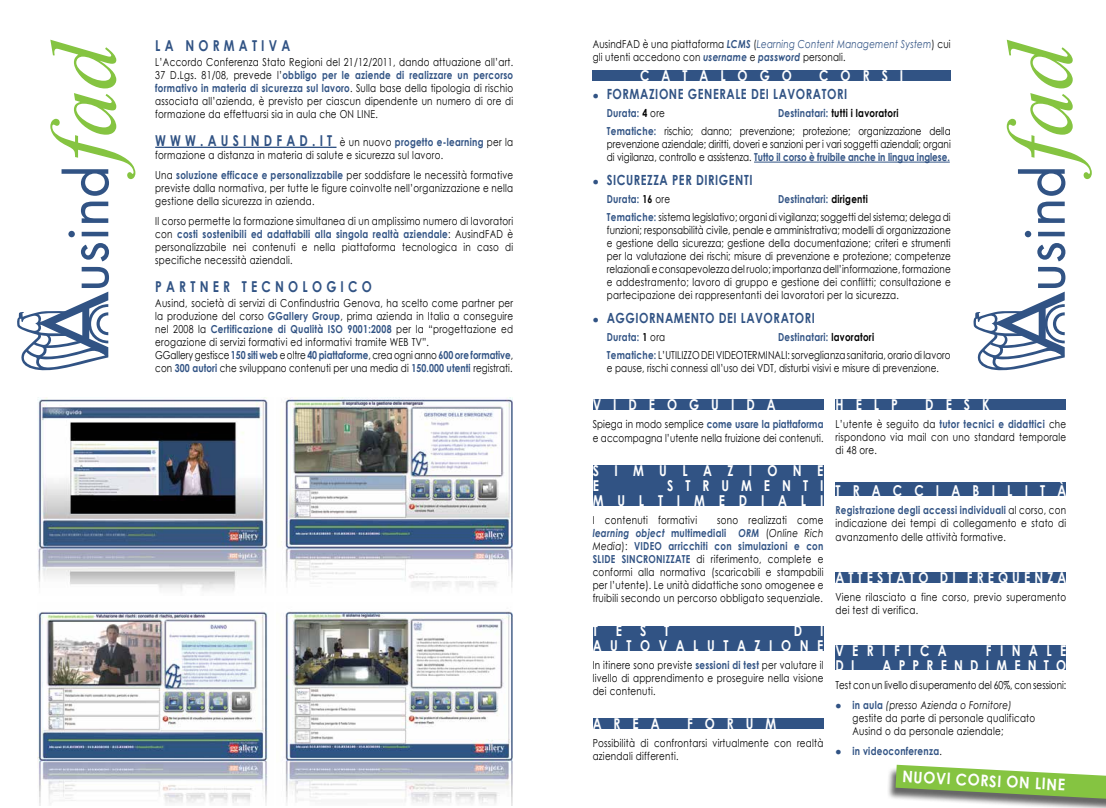
<style>
.page{position:relative;width:1106px;height:808px;background:#fff}
.page>*{position:absolute;margin:0;border:0;box-sizing:border-box;transform-origin:0 0}
.t1{font:700 16px "Century Gothic";color:#fff;scale:.9 1}
.t2{font:700 15px "Century Gothic";letter-spacing:1em;color:#fff;scale:.8 1}
.t3{font:700 15px "Century Gothic";letter-spacing:.35em;color:#315384;scale:.8 1}
.t4{font:700 15px/15px "Century Gothic";letter-spacing:1.155em;color:#fff;text-align:right;scale:.8 1}
.t5{font:700 15px "Century Gothic";letter-spacing:.34em;color:#fff;scale:.8 1}
.t6{font:700 15px/15px "Century Gothic";letter-spacing:.715em;color:#fff;text-align:right;scale:.8 1}
.t7{font:700 15px "Century Gothic";letter-spacing:.6em;color:#fff;scale:.8 1}
.t8{font:700 15px/15px "Century Gothic";letter-spacing:1.28em;color:#fff;scale:.8 1}
.t9{font:700 15px "Century Gothic";letter-spacing:.7em;color:#fff;scale:.8 1}
.t10{font:700 14px "Century Gothic";letter-spacing:.05em;color:#315384;scale:.8 1}
.t11{font:11px/13px "Century Gothic";letter-spacing:.03em;color:#000;text-align:justify;scale:.8 1}
.t12{font:11px/18px "Century Gothic";letter-spacing:.01em;color:#000;scale:.8 1}
.t13{font:11px/18px "Century Gothic";color:#000;scale:.8 1}
.t14{font:700 11px "Century Gothic";letter-spacing:.03em;color:#315384;scale:.8 1}
.s1{font-weight:700;color:#315384}
.s2{font-weight:700;font-size:15px;color:#315384}
.s3{font-weight:700;font-style:italic;color:#315384}
.s4{font-style:italic;color:#315384}
.s5{color:#000}
.s6{font-weight:400;color:#000}
.s7{font-weight:700}
.s8{font-style:italic}
.s9{color:#315384}
</style>
<div class="page">
<div style="left:886px;top:767px;width:220px;height:41px;background:#000;opacity:.6"></div>
<svg style="left:895px;top:765px;width:211px;height:34px;background:#96c068"></svg>
<svg style="left:81px;top:243px;width:28px;height:18px"></svg>
<svg style="left:68px;top:231px;width:40px;height:6px"></svg>
<svg style="left:81px;top:202px;width:27px;height:21px"></svg>
<svg style="left:17px;top:267px;width:92px;height:104px"></svg>
<svg style="left:50px;top:40px;width:85px;height:156px"></svg>
<svg style="left:1037px;top:243px;width:28px;height:18px"></svg>
<svg style="left:1024px;top:231px;width:40px;height:6px"></svg>
<svg style="left:1037px;top:202px;width:27px;height:21px"></svg>
<svg style="left:973px;top:267px;width:92px;height:104px"></svg>
<svg style="left:1006px;top:40px;width:85px;height:156px"></svg>
<hr style="left:155px;top:147px;width:181px;height:1px;background:#315384">
<div style="left:592px;top:399px;width:231px;height:11px;background:#315384"></div>
<div style="left:592px;top:70px;width:358px;height:11px;background:#315384"></div>
<div style="left:592px;top:718px;width:231px;height:10px;background:#315384"></div>
<div style="left:835px;top:399px;width:231px;height:11px;background:#315384"></div>
<div style="left:835px;top:572px;width:231px;height:10px;background:#315384"></div>
<div style="left:835px;top:482px;width:231px;height:14px;background:#315384"></div>
<div style="left:835px;top:645px;width:231px;height:25px;background:#315384"></div>
<div style="left:592px;top:626px;width:231px;height:25px;background:#315384"></div>
<div style="left:592px;top:465px;width:231px;height:40px;background:#315384"></div>
<hr style="left:754px;top:162px;width:195px;height:1px;background:#315384">
<img style="left:38px;top:397px;width:230px;height:194px">
<img style="left:38px;top:611px;width:230px;height:195px">
<img style="left:281px;top:397px;width:232px;height:192px">
<img style="left:285px;top:611px;width:228px;height:195px">
<h2 class="t3" style="left:155px;top:34px;width:170px">LA NORMATIVA</h2>
<p class="t11" style="left:155px;top:55px;width:449px">L’Accordo Conferenza Stato Regioni del 21/12/2011, dando attuazione all’art.<br>37 D.Lgs. 81/08, prevede l’<span class="s1">obbligo per le aziende di realizzare un percorso formativo in materia di sicurezza sul lavoro</span>. Sulla base della tipologia di rischio associata all’azienda, è previsto per ciascun dipendente un numero di ore di formazione da effettuarsi sia in aula che ON LINE.</p>
<p class="t11" style="left:155px;top:135px;width:449px"><span class="s2">W W W . A U S I N D F A D . I T</span> è un nuovo <span class="s1">progetto e-learning</span> per la formazione a distanza in materia di salute e sicurezza sul lavoro.</p>
<p class="t11" style="left:155px;top:168px;width:449px">Una <span class="s1">soluzione efficace e personalizzabile</span> per soddisfare le necessità formative previste dalla normativa, per tutte le figure coinvolte nell’organizzazione e nella gestione della sicurezza in azienda.</p>
<p class="t11" style="left:155px;top:214px;width:449px">Il corso permette la formazione simultanea di un amplissimo numero di lavoratori con <span class="s1">costi sostenibili ed adattabili alla singola realtà aziendale</span>: AusindFAD è personalizzabile nei contenuti e nella piattaforma tecnologica in caso di specifiche necessità aziendali.</p>
<h2 class="t3" style="left:155px;top:275px;width:272px">PARTNER TECNOLOGICO</h2>
<p class="t11" style="left:155px;top:296px;width:449px;text-align:left">Ausind, società di servizi di Confindustria Genova, ha scelto come partner per la produzione del corso <span class="s1">GGallery Group</span>, prima azienda in Italia a conseguire nel 2008 la <span class="s1">Certificazione di Qualità ISO 9001:2008</span> per la “progettazione ed erogazione di servizi formativi ed informativi tramite WEB TV”.<br>GGallery gestisce <span class="s1">150 siti web</span> e oltre <span class="s1">40 piattaforme</span>, crea ogni anno <span class="s1">600 ore formative</span>, con <span class="s1">300 autori</span> che sviluppano contenuti per una media di <span class="s1">150.000 utenti</span> registrati.</p>
<p class="t11" style="left:592px;top:37px;width:449px">AusindFAD è una piattaforma <span class="s3">LCMS</span> (<span class="s4">Learning Content Management System</span>) cui gli utenti accedono con <span class="s3">username</span> e <span class="s3">password</span> personali.</p>
<p class="t10" style="left:592px;top:83px;width:320px">● FORMAZIONE GENERALE DEI LAVORATORI</p>
<p class="t14" style="left:607px;top:105px;width:74px">Durata: <span class="s5">4</span> <span class="s6">ore</span></p>
<h2 class="t2" style="left:640px;top:64px;width:191px">CATALOGO</h2>
<h2 class="t2" style="left:819px;top:64px;width:107px">CORSI</h2>
<p class="t13" style="left:607px;top:104px;width:431px;text-indent:171px"><span class="s1">Destinatari:</span> <span class="s7">tutti i lavoratori<br></span><span class="s1">Tematiche:</span> rischio; danno; prevenzione; protezione; organizzazione della</p>
<p class="t13" style="left:607px;top:137px;width:431px;line-height:13px">prevenzione aziendale; diritti, doveri e sanzioni per i vari soggetti aziendali; organi di vigilanza, controllo e assistenza. <span class="s1">Tutto il corso è fruibile anche in lingua inglese.</span></p>
<p class="t10" style="left:592px;top:169px;width:201px">● SICUREZZA PER DIRIGENTI</p>
<p class="t14" style="left:607px;top:191px;width:81px">Durata: <span class="s5">16</span> <span class="s6">ore</span></p>
<p class="t12" style="left:607px;top:190px;width:431px;text-indent:171px"><span class="s1">Destinatari:</span> <span class="s7">dirigenti<br></span><span class="s1">Tematiche:</span> sistema legislativo; organi di vigilanza; soggetti del sistema; delega di</p>
<p class="t11" style="left:607px;top:223px;width:431px">funzioni; responsabilità civile, penale e amministrativa; modelli di organizzazione e gestione della sicurezza; gestione della documentazione; criteri e strumenti per la valutazione dei rischi; misure di prevenzione e protezione; competenze relazionali e consapevolezza del ruolo; importanza dell’informazione, formazione e addestramento; lavoro di gruppo e gestione dei conflitti; consultazione e partecipazione dei rappresentanti dei lavoratori per la sicurezza.</p>
<p class="t10" style="left:592px;top:307px;width:279px">● AGGIORNAMENTO DEI LAVORATORI</p>
<p class="t14" style="left:607px;top:329px;width:74px">Durata: <span class="s5">1</span> <span class="s6">ora</span></p>
<p class="t12" style="left:607px;top:328px;width:431px;text-indent:171px"><span class="s1">Destinatari:</span> <span class="s7">lavoratori<br></span><span class="s1">Tematiche:</span> L’UTILIZZO DEI VIDEOTERMINALI: sorveglianza sanitaria, orario di lavoro</p>
<p class="t12" style="left:607px;top:359px;width:416px">e pause, rischi connessi all’uso dei VDT, disturbi visivi e misure di prevenzione.</p>
<h2 class="t2" style="left:592px;top:393px;width:230px">VIDEOGUIDA</h2>
<p class="t12" style="left:592px;top:418px;width:290px;line-height:13.2px">Spiega in modo semplice <span class="s1">come usare la piattaforma </span>e accompagna l’utente nella fruizione dei contenuti.</p>
<h2 class="t8" style="left:592px;top:462px;width:290px">SIMULAZIONE<br>E</h2>
<h2 class="t4" style="left:592px;top:477px;width:290px">STRUMENTI<br>MULTIMEDIALI</h2>
<p class="t11" style="left:592px;top:513px;width:132px">I contenuti formativi</p>
<p class="t11" style="left:592px;top:513px;width:290px;text-indent:125px">sono realizzati come <span class="s3">learning object</span> <span class="s1">multimediali</span> <span class="s3">ORM</span> (<span class="s8">Online Rich Media</span>): <span class="s1">VIDEO arricchiti con simulazioni e con SLIDE SINCRONIZZATE</span> di riferimento, complete e conformi alla normativa (scaricabili e stampabili per l’utente). Le unità didattiche sono omogenee e fruibili secondo un percorso obbligato sequenziale.</p>
<h2 class="t2" style="left:592px;top:619px;width:97px">TEST</h2>
<h2 class="t6" style="left:592px;top:622px;width:290px">D I<br>AUTOVALUTAZIONE</h2>
<p class="t11" style="left:592px;top:658px;width:290px">In itinere sono previste <span class="s1">sessioni di test</span> per valutare il livello di apprendimento e proseguire nella visione dei contenuti.</p>
<h2 class="t2" style="left:592px;top:712px;width:85px">AREA</h2>
<h2 class="t2" style="left:687px;top:712px;width:113px">FORUM</h2>
<p class="t11" style="left:592px;top:736px;width:290px">Possibilità di confrontarsi virtualmente con realtà aziendali differenti.</p>
<h2 class="t2" style="left:835px;top:393px;width:79px">HELP</h2>
<h2 class="t2" style="left:925px;top:393px;width:82px">DESK</h2>
<p class="t11" style="left:835px;top:418px;width:290px">L’utente è seguito da <span class="s1">tutor tecnici e didattici</span> che rispondono via mail con uno standard temporale di 48 ore.</p>
<h2 class="t2" style="left:835px;top:479px;width:290px">TRACCIABILITÀ</h2>
<p class="t11" style="left:835px;top:504px;width:290px"><span class="s1">Registrazione degli accessi individuali</span> al corso, con indicazione dei tempi di collegamento e stato di avanzamento delle attività formative.</p>
<h2 class="t5" style="left:835px;top:566px;width:290px">ATTESTATO DI FREQUENZA</h2>
<p class="t11" style="left:835px;top:590px;width:290px">Viene rilasciato a fine corso, previo superamento dei test di verifica.</p>
<h2 class="t9" style="left:835px;top:639px;width:140px">VERIFICA</h2>
<h2 class="t2" style="left:985px;top:639px;width:102px">FINALE</h2>
<h2 class="t2" style="left:835px;top:654px;width:25px">D I</h2>
<h2 class="t7" style="left:882px;top:654px;width:231px">APPRENDIMENTO</h2>
<p class="t13" style="left:835px;top:675px;width:290px">Test con un livello di superamento del 60%, con sessioni:</p>
<p class="t11" style="left:852px;top:698px;width:230px;text-align:left;text-indent:-17px"><span class="s9">●</span> <span class="s1">in aula</span> <span class="s8">(presso Azienda o Fornitore) </span>gestite da parte di personale qualificato<br>Ausind o da personale aziendale;</p>
<p class="t14" style="left:835px;top:742px;width:134px">● in videoconferenza<span class="s6">.</span></p>
<h1 class="t1" style="left:903px;top:764px;width:183px;rotate:3deg">NUOVI CORSI ON LINE</h1>
</div>
